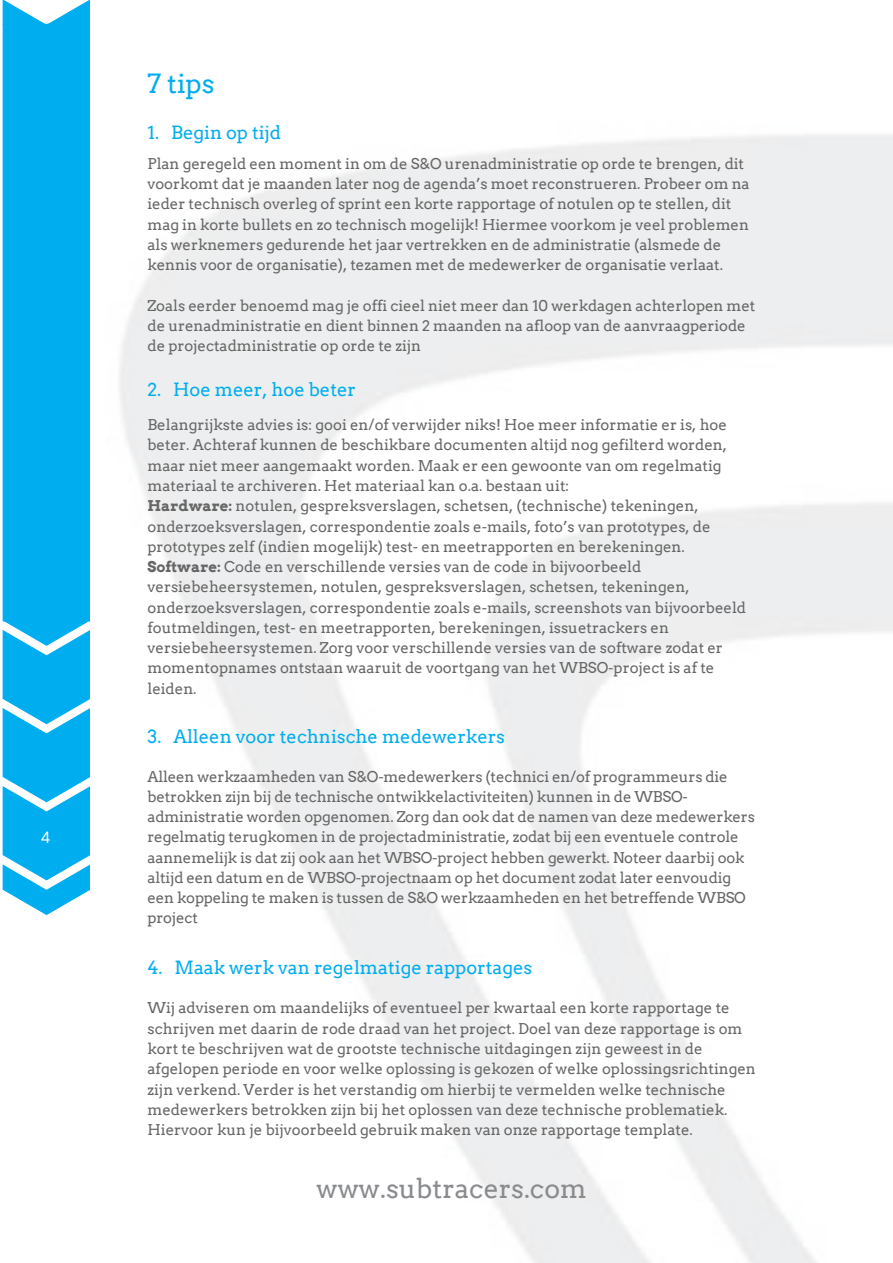
<style>
.page{position:relative;width:893px;height:1263px;background:#fff}
.page>*{position:absolute;margin:0;border:0;box-sizing:border-box;transform-origin:0 0}
.t1{font:26.55px "Arvo";color:#898b8e}
.t2{font:26.55px "Arvo";color:#00adef}
.t3{font:18.15px "Arvo";color:#00adef}
.t4{font:16.5px "Arimo";color:#fff}
.t5{font:14.85px/20.2px "Arvo";color:#666}
.s1{font-weight:700}
</style>
<div class="page">
<svg style="left:3px;top:0;width:87px;height:24px"></svg>
<div style="left:3px;top:24px;width:87px;height:596px;background:#00adef"></div>
<svg style="left:3px;top:620px;width:87px;height:295px"></svg>
<p class="t4" style="left:41px;top:828px;width:11px">4</p>
<h1 class="t2" style="left:147px;top:68px;width:68px">7 tips</h1>
<p class="t3" style="left:147px;top:121px;width:135px">1. Begin op tijd</p>
<p class="t5" style="left:147px;top:153px;width:604px">Plan geregeld een moment in om de S&amp;O urenadministratie op orde te brengen, dit voorkomt dat je maanden later nog de agenda’s moet reconstrueren. Probeer om na ieder technisch overleg of sprint een korte rapportage of notulen op te stellen, dit mag in korte bullets en zo technisch mogelijk! Hiermee voorkom je veel problemen als werknemers gedurende het jaar vertrekken en de administratie (alsmede de kennis voor de organisatie), tezamen met de medewerker de organisatie verlaat.</p>
<p class="t5" style="left:147px;top:295px;width:609px">Zoals eerder benoemd mag je offi cieel niet meer dan 10 werkdagen achterlopen met de urenadministratie en dient binnen 2 maanden na afloop van de aanvraagperiode de projectadministratie op orde te zijn</p>
<p class="t3" style="left:147px;top:379px;width:210px">2. Hoe meer, hoe beter</p>
<p class="t5" style="left:147px;top:415px;width:600px">Belangrijkste advies is: gooi en/of verwijder niks! Hoe meer informatie er is, hoe beter. Achteraf kunnen de beschikbare documenten altijd nog gefilterd worden, maar niet meer aangemaakt worden. Maak er een gewoonte van om regelmatig materiaal te archiveren. Het materiaal kan o.a. bestaan uit:<br><span class="s1">Hardware:</span> notulen, gespreksverslagen, schetsen, (technische) tekeningen, onderzoeksverslagen, correspondentie zoals e-mails, foto’s van prototypes, de prototypes zelf (indien mogelijk) test- en meetrapporten en berekeningen.<br><span class="s1">Software:</span> Code en verschillende versies van de code in bijvoorbeeld versiebeheersystemen, notulen, gespreksverslagen, schetsen, tekeningen, onderzoeksverslagen, correspondentie zoals e-mails, screenshots van bijvoorbeeld foutmeldingen, test- en meetrapporten, berekeningen, issuetrackers en versiebeheersystemen. Zorg voor verschillende versies van de software zodat er momentopnames ontstaan waaruit de voortgang van het WBSO-project is af te leiden.</p>
<p class="t3" style="left:147px;top:726px;width:359px">3. Alleen voor technische medewerkers</p>
<p class="t5" style="left:147px;top:766px;width:609px">Alleen werkzaamheden van S&amp;O-medewerkers (technici en/of programmeurs die betrokken zijn bij de technische ontwikkelactiviteiten) kunnen in de WBSO&shy;administratie worden opgenomen. Zorg dan ook dat de namen van deze medewerkers regelmatig terugkomen in de projectadministratie, zodat bij een eventuele controle aannemelijk is dat zij ook aan het WBSO-project hebben gewerkt. Noteer daarbij ook altijd een datum en de WBSO-projectnaam op het document zodat later eenvoudig een koppeling te maken is tussen de S&amp;O werkzaamheden en het betreffende WBSO project</p>
<p class="t3" style="left:147px;top:957px;width:386px">4. Maak werk van regelmatige rapportages</p>
<p class="t5" style="left:147px;top:998px;width:610px">Wij adviseren om maandelijks of eventueel per kwartaal een korte rapportage te schrijven met daarin de rode draad van het project. Doel van deze rapportage is om kort te beschrijven wat de grootste technische uitdagingen zijn geweest in de afgelopen periode en voor welke oplossing is gekozen of welke oplossingsrichtingen zijn verkend. Verder is het verstandig om hierbij te vermelden welke technische medewerkers betrokken zijn bij het oplossen van deze technische problematiek.<br>Hiervoor kun je bijvoorbeeld gebruik maken van onze rapportage template.</p>
<h1 class="t1" style="left:317px;top:1173px;width:272px">www.subtracers.com</h1>
</div>
